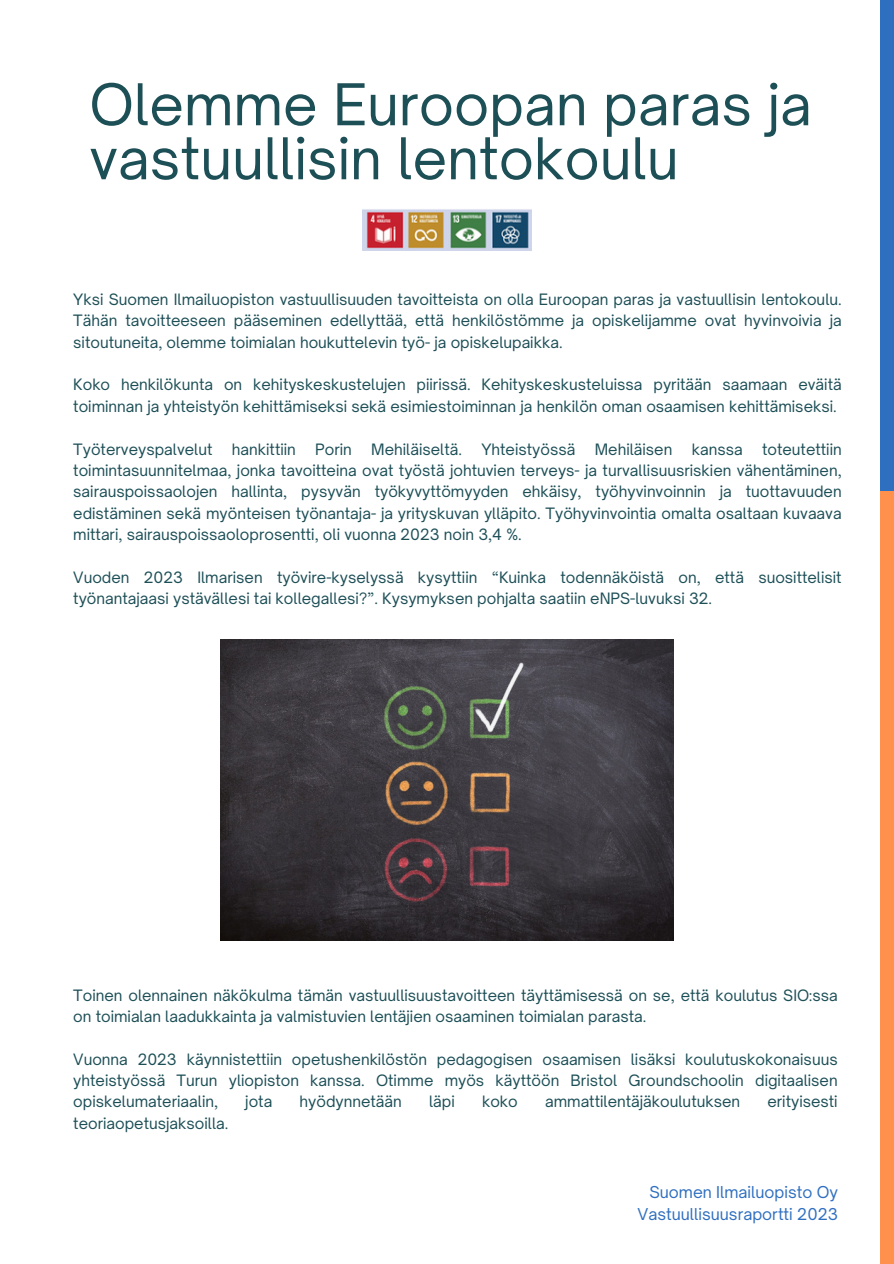
<style>
.page{position:relative;width:894px;height:1264px;background:#fff}
.page>*{position:absolute;margin:0;border:0;box-sizing:border-box;transform-origin:0 0}
.t1{font:55.05px/54px "Open Sauce One";color:#1d4f57}
.t2{font:15.6px "Open Sauce One";color:#2f6fc0}
.t3{font:15px/21.3px "Open Sauce One";color:#1d4f57;text-align:justify}
</style>
<div class="page">
<div style="left:880px;top:0;width:13px;height:491px;background:#2f6fc0"></div>
<div style="left:880px;top:491px;width:13px;height:772px;background:#ff914d"></div>
<img style="left:362px;top:209px;width:169px;height:41px">
<img style="left:220px;top:639px;width:453px;height:301px">
<p class="t1" style="left:89px;top:77px;width:723px">Olemme Euroopan paras ja vastuullisin lentokoulu</p>
<p class="t3" style="left:73px;top:288px;width:769px">Yksi Suomen Ilmailuopiston vastuullisuuden tavoitteista on olla Euroopan paras ja vastuullisin lentokoulu.<br>Tähän tavoitteeseen pääseminen edellyttää, että henkilöstömme ja opiskelijamme ovat hyvinvoivia ja sitoutuneita, olemme toimialan houkuttelevin työ- ja opiskelupaikka.</p>
<p class="t3" style="left:73px;top:374px;width:769px">Koko henkilökunta on kehityskeskustelujen piirissä. Kehityskeskusteluissa pyritään saamaan eväitä toiminnan ja yhteistyön kehittämiseksi sekä esimiestoiminnan ja henkilön oman osaamisen kehittämiseksi.</p>
<p class="t3" style="left:73px;top:438px;width:141px">Työterveyspalvelut</p>
<p class="t3" style="left:232px;top:438px;width:65px">hankittiin</p>
<p class="t3" style="left:315px;top:438px;width:38px">Porin</p>
<p class="t3" style="left:371px;top:438px;width:92px">Mehiläiseltä.</p>
<p class="t3" style="left:481px;top:438px;width:95px">Yhteistyössä</p>
<p class="t3" style="left:594px;top:438px;width:79px">Mehiläisen</p>
<p class="t3" style="left:691px;top:438px;width:52px">kanssa</p>
<p class="t3" style="left:73px;top:438px;width:769px;text-indent:688px">toteutettiin toimintasuunnitelmaa, jonka tavoitteina ovat työstä johtuvien terveys- ja turvallisuusriskien vähentäminen, sairauspoissaolojen hallinta, pysyvän työkyvyttömyyden ehkäisy, työhyvinvoinnin ja tuottavuuden edistäminen sekä myönteisen työnantaja- ja yrityskuvan ylläpito. Työhyvinvointia omalta osaltaan kuvaava mittari, sairauspoissaoloprosentti, oli vuonna 2023 noin 3,4 %.</p>
<p class="t3" style="left:73px;top:566px;width:769px">Vuoden 2023 Ilmarisen työvire-kyselyssä kysyttiin “Kuinka todennäköistä on, että suosittelisit työnantajaasi ystävällesi tai kollegallesi?”. Kysymyksen pohjalta saatiin eNPS-luvuksi 32.</p>
<p class="t3" style="left:73px;top:984px;width:765px">Toinen olennainen näkökulma tämän vastuullisuustavoitteen täyttämisessä on se, että koulutus SIO:ssa on toimialan laadukkainta ja valmistuvien lentäjien osaaminen toimialan parasta.</p>
<p class="t3" style="left:73px;top:1048px;width:765px">Vuonna 2023 käynnistettiin opetushenkilöstön pedagogisen osaamisen lisäksi koulutuskokonaisuus yhteistyössä Turun yliopiston kanssa. Otimme myös käyttöön Bristol Groundschoolin digitaalisen opiskelumateriaalin,</p>
<p class="t3" style="left:245px;top:1091px;width:29px">jota</p>
<p class="t3" style="left:299px;top:1091px;width:104px">hyödynnetään</p>
<p class="t3" style="left:429px;top:1091px;width:27px">läpi</p>
<p class="t3" style="left:482px;top:1091px;width:37px">koko</p>
<p class="t3" style="left:545px;top:1091px;width:196px">ammattilentäjäkoulutuksen</p>
<p class="t3" style="left:767px;top:1091px;width:72px">erityisesti</p>
<p class="t3" style="left:73px;top:1112px;width:157px">teoriaopetusjaksoilla.</p>
<p class="t2" style="left:649px;top:1182px;width:190px">Suomen Ilmailuopisto Oy</p>
<p class="t2" style="left:637px;top:1204px;width:202px">Vastuullisuusraportti 2023</p>
</div>
